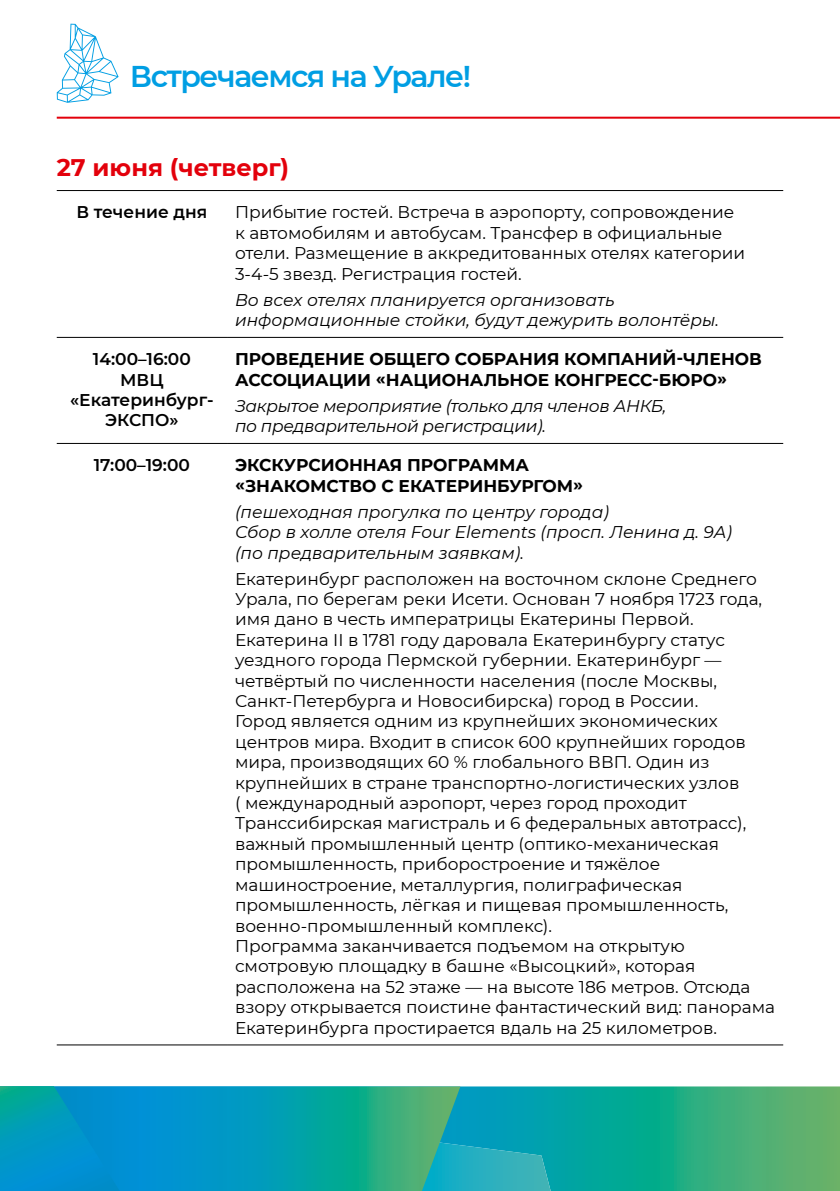
<style>
.page{position:relative;width:840px;height:1191px;background:#fff}
.page>*{position:absolute;margin:0;border:0;box-sizing:border-box;transform-origin:0 0}
.t1{font:600 30px "Montserrat";letter-spacing:-.05em;color:#009ee3}
.t2{font:700 24px "Montserrat";color:#e3000b}
.t3{font:17px/20.4px "Montserrat";color:#000}
.t4{font:italic 17px/20.4px "Montserrat";color:#000}
.t5{font:700 17px/20.4px "Montserrat";color:#000}
.t6{font:italic 17px/20.4px "Montserrat";letter-spacing:-.02em;color:#000}
.t7{font:600 17px/20.4px "Montserrat";color:#000;text-align:center}
</style>
<div class="page">
<svg style="left:460px;top:1086px;width:379px;height:105px;background:#27ab8a"></svg>
<svg style="left:460px;top:1131px;width:97px;height:60px;background:#1da9b9"></svg>
<svg style="left:136px;top:1086px;width:324px;height:105px;background:#10a1aa"></svg>
<svg style="left:0;top:1086px;width:136px;height:105px;background:#0094c6"></svg>
<svg style="left:839px;top:1086px;width:1px;height:105px"></svg>
<hr style="left:57px;top:117px;width:782px;height:2px;background:#e3000b">
<svg style="left:57px;top:24px;width:61px;height:79px"></svg>
<hr style="left:57px;top:190px;width:170px;height:1px;background:#000">
<hr style="left:227px;top:190px;width:555px;height:1px;background:#000">
<hr style="left:57px;top:337px;width:170px;height:1px;background:#000">
<hr style="left:227px;top:337px;width:555px;height:1px;background:#000">
<hr style="left:57px;top:443px;width:170px;height:1px;background:#000">
<hr style="left:227px;top:443px;width:555px;height:1px;background:#000">
<hr style="left:57px;top:1044px;width:170px;height:1px;background:#000">
<hr style="left:227px;top:1044px;width:555px;height:1px;background:#000">
<h1 class="t1" style="left:130px;top:55px;width:342px">Встречаемся на Урале!</h1>
<h2 class="t2" style="left:57px;top:150px;width:234px">27 июня (четверг)</h2>
<p class="t7" style="left:76px;top:201px;width:132px">В течение дня</p>
<p class="t3" style="left:235px;top:201px;width:511px">Прибытие гостей. Встреча в аэропорту, сопровождение к автомобилям и автобусам. Трансфер в официальные отели. Размещение в аккредитованных отелях категории 3-4-5 звезд. Регистрация гостей.</p>
<p class="t4" style="left:235px;top:289px;width:485px">Во всех отелях планируется организовать информационные стойки, будут дежурить волонтёры.</p>
<p class="t7" style="left:70px;top:348px;width:145px">14:00–16:00<br>МВЦ «Екатеринбург-<br>ЭКСПО»</p>
<p class="t5" style="left:235px;top:348px;width:528px">ПРОВЕДЕНИЕ ОБЩЕГО СОБРАНИЯ КОМПАНИЙ-ЧЛЕНОВ<br>АССОЦИАЦИИ «НАЦИОНАЛЬНОЕ КОНГРЕСС-БЮРО»</p>
<p class="t6" style="left:235px;top:395px;width:433px">Закрытое мероприятие (только для членов АНКБ, по предварительной регистрации).</p>
<p class="t7" style="left:94px;top:454px;width:98px">17:00–19:00</p>
<p class="t5" style="left:235px;top:454px;width:349px">ЭКСКУРСИОННАЯ ПРОГРАММА «ЗНАКОМСТВО С ЕКАТЕРИНБУРГОМ»</p>
<p class="t4" style="left:235px;top:501px;width:498px">(пешеходная прогулка по центру города)<br>Сбор в холле отеля Four Elements (просп. Ленина д. 9А) (по предварительным заявкам).</p>
<p class="t3" style="left:235px;top:568px;width:541px">Екатеринбург расположен на восточном склоне Среднего Урала, по берегам реки Исети. Основан 7 ноября 1723 года, имя дано в честь императрицы Екатерины Первой.<br>Екатерина II в 1781 году даровала Екатеринбургу статус уездного города Пермской губернии. Екатеринбург — четвёртый по численности населения (после Москвы, Санкт-Петербурга и Новосибирска) город в России.<br>Город является одним из крупнейших экономических центров мира. Входит в список 600 крупнейших городов мира, производящих 60 % глобального ВВП. Один из крупнейших в стране транспортно-логистических узлов<br>( международный аэропорт, через город проходит Транссибирская магистраль и 6 федеральных автотрасс), важный промышленный центр (оптико-механическая промышленность, приборостроение и тяжёлое машиностроение, металлургия, полиграфическая промышленность, лёгкая и пищевая промышленность, военно-промышленный комплекс).<br>Программа заканчивается подъемом на открытую смотровую площадку в башне «Высоцкий», которая расположена на 52 этаже — на высоте 186 метров. Отсюда взору открывается поистине фантастический вид: панорама Екатеринбурга простирается вдаль на 25 километров.</p>
</div>
